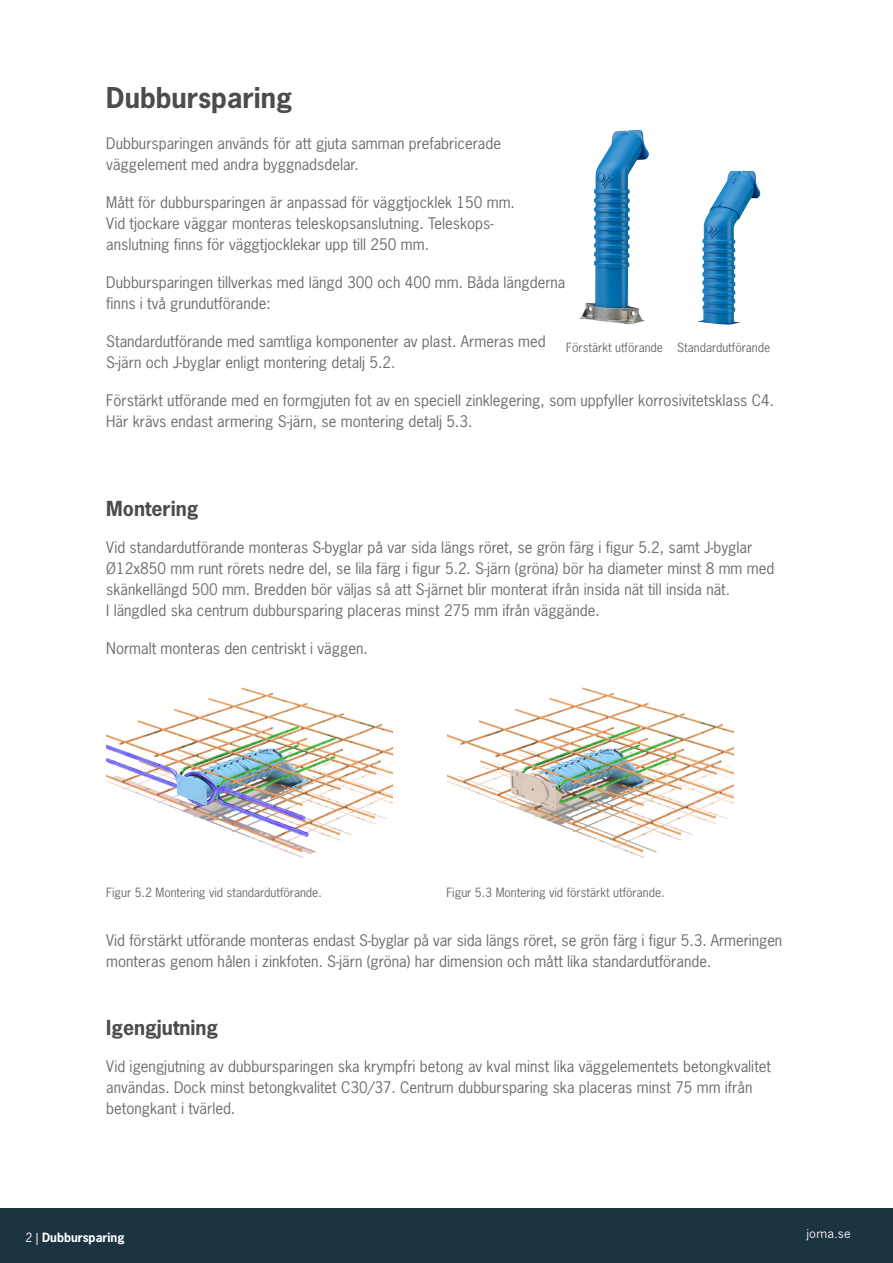
<style>
.page{position:relative;width:893px;height:1263px;background:#fff}
.page>*{position:absolute;margin:0;border:0;box-sizing:border-box;transform-origin:0 0}
.Produktrubrik{font:700 27px "News Gothic Std";color:#4b4c4d}
.Underrubrik_2{font:700 19.5px "News Gothic Std";color:#4b4c4d}
.Brödtext{font:15px/21px "News Gothic Std";color:#6c6d70}
.Bildtext{font:12px "News Gothic Std";color:#6c6d70}
.t1{font:700 12px "News Gothic Std";color:#fff}
.t2{font:12px "News Gothic";color:#fff}
.s1{font-weight:400}
</style>
<div class="page">
<div style="left:0;top:1208px;width:893px;height:55px;background:#1c3340"></div>
<img style="left:697px;top:171px;width:45px;height:154px">
<img style="left:106px;top:687px;width:287px;height:171px">
<img style="left:447px;top:687px;width:287px;height:171px">
<img style="left:579px;top:130px;width:60px;height:191px">
<p class="Produktrubrik" style="left:106px;top:80px;width:187px">Dubbursparing</p>
<p class="Brödtext" style="left:106px;top:133px;width:396px">Dubbursparingen används för att gjuta samman prefabricerade väggelement med andra byggnadsdelar.</p>
<p class="Brödtext" style="left:106px;top:192px;width:410px">Mått för dubbursparingen är anpassad för väggtjocklek 150 mm.<br>Vid tjockare väggar monteras teleskopsanslutning. Teleskops&shy;anslutning finns för väggtjocklekar upp till 250 mm.</p>
<p class="Brödtext" style="left:106px;top:272px;width:461px">Dubbursparingen tillverkas med längd 300 och 400 mm. Båda längderna finns i två grundutförande:</p>
<p class="Brödtext" style="left:106px;top:331px;width:441px">Standardutförande med samtliga komponenter av plast. Armeras med<br>S-järn och J-byglar enligt montering detalj 5.2.</p>
<p class="Brödtext" style="left:106px;top:390px;width:669px">Förstärkt utförande med en formgjuten fot av en speciell zinklegering, som uppfyller korrosivitetsklass C4.<br>Här krävs endast armering S-järn, se montering detalj 5.3.</p>
<p class="Bildtext" style="left:566px;top:339px;width:98px">Förstärkt utförande</p>
<p class="Bildtext" style="left:677px;top:339px;width:95px">Standardutförande</p>
<p class="Underrubrik_2" style="left:106px;top:496px;width:94px">Montering</p>
<p class="Brödtext" style="left:106px;top:536px;width:670px">Vid standardutförande monteras S-byglar på var sida längs röret, se grön färg i figur 5.2, samt J-byglar Ø12x850 mm runt rörets nedre del, se lila färg i figur 5.2. S-järn (gröna) bör ha diameter minst 8 mm med skänkellängd 500 mm. Bredden bör väljas så att S-järnet blir monterat ifrån insida nät till insida nät.<br>I längdled ska centrum dubbursparing placeras minst 275 mm ifrån väggände.</p>
<p class="Brödtext" style="left:106px;top:637px;width:263px">Normalt monteras den centriskt i väggen.</p>
<p class="Bildtext" style="left:106px;top:885px;width:217px">Figur 5.2 Montering vid standardutförande.</p>
<p class="Bildtext" style="left:446px;top:885px;width:220px">Figur 5.3 Montering vid förstärkt utförande.</p>
<p class="Brödtext" style="left:106px;top:930px;width:677px">Vid förstärkt utförande monteras endast S-byglar på var sida längs röret, se grön färg i figur 5.3. Armeringen monteras genom hålen i zinkfoten. S-järn (gröna) har dimension och mått lika standardutförande.</p>
<p class="Underrubrik_2" style="left:106px;top:1015px;width:113px">Igengjutning</p>
<p class="Brödtext" style="left:106px;top:1055px;width:666px">Vid igengjutning av dubbursparingen ska krympfri betong av kval minst lika väggelementets betongkvalitet användas. Dock minst betongkvalitet C30/37. Centrum dubbursparing ska placeras minst 75 mm ifrån betongkant i tvärled.</p>
<p class="t1" style="left:26px;top:1229px;width:101px"><span class="s1">2 |</span> Dubbursparing</p>
<p class="t2" style="left:806px;top:1227px;width:46px">joma.se</p>
</div>
